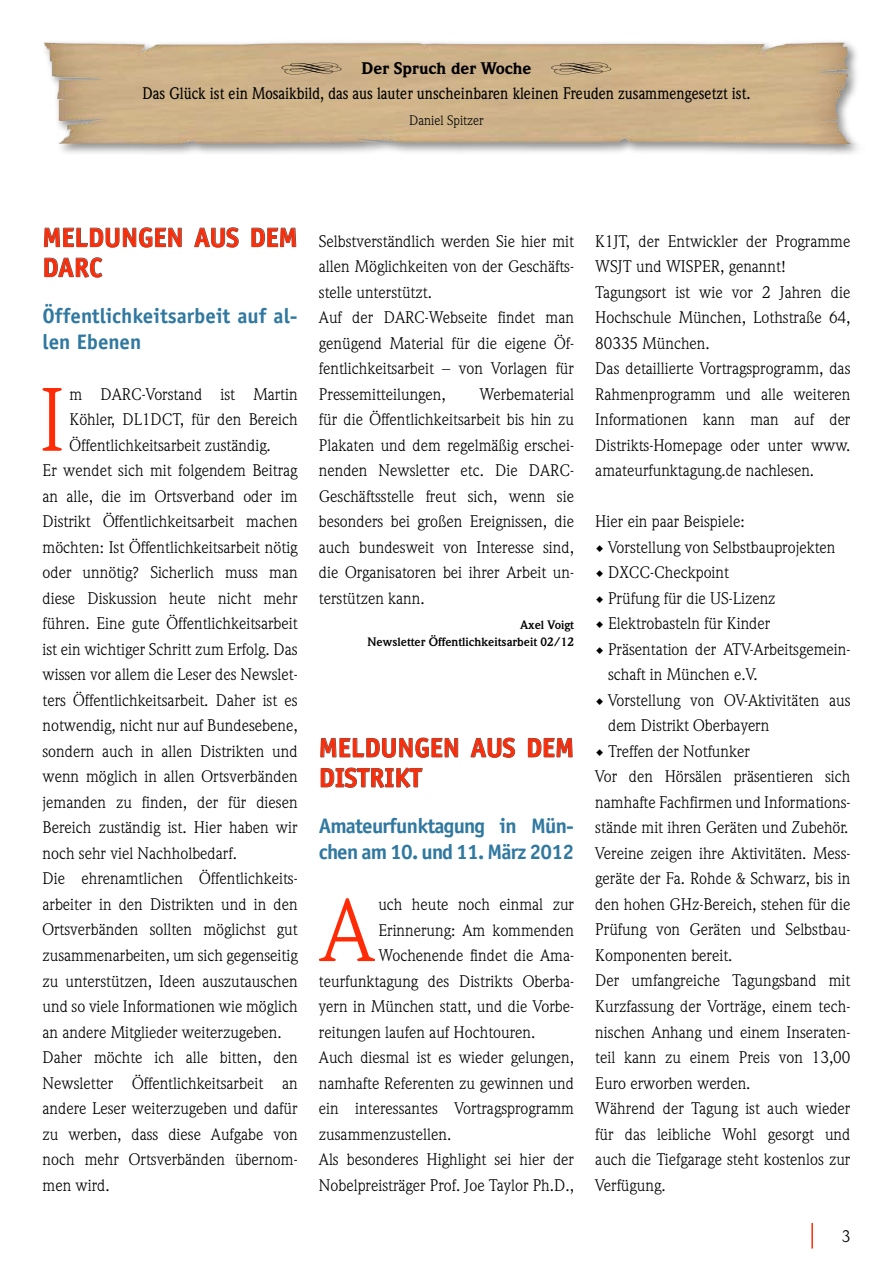
<style>
.page{position:relative;width:893px;height:1263px;background:#fff}
.page>*{position:absolute;margin:0;border:0;box-sizing:border-box;transform-origin:0 0}
.t1{font:88.2px "Weidemann LT";color:#ff2b06}
.t2{font:700 27px/30px "Officina Sans LT";color:#ff2b06}
.t3{font:700 21px/25.5px "Officina Sans LT";letter-spacing:-.035em;color:#3078a0}
.t4{font:700 21px/25.5px "Officina Sans LT";color:#3078a0}
.t5{font:16.5px/25.5px "Weidemann LT";color:#000}
.t6{font:500 16.5px/25.5px "Weidemann LT";color:#000;text-align:center;scale:.9 1}
.t7{font:13.5px "Weidemann LT";color:#000}
.t8{font:700 12px/16.5px "Weidemann LT";color:#000;text-align:right}
.s1{font-family:"Type Embellishments One Plain";font-weight:400}
.s2{font-weight:900}
.s3{font-family:"Big Caslon";font-weight:500}
</style>
<div class="page">
<div style="left:41px;top:39px;width:830px;height:118px;background:#000;opacity:.6"></div>
<img style="left:44px;top:43px;width:818px;height:102px">
<hr style="left:811px;top:1223px;width:2px;height:25px;background:#ff2b06">
<svg style="left:194px;top:227px;width:45px;height:21px"></svg>
<svg style="left:251px;top:227px;width:45px;height:21px"></svg>
<svg style="left:44px;top:227px;width:138px;height:51px"></svg>
<svg style="left:471px;top:737px;width:44px;height:21px"></svg>
<svg style="left:528px;top:738px;width:45px;height:20px"></svg>
<svg style="left:320px;top:737px;width:138px;height:51px"></svg>
<p class="t6" style="left:142px;top:55px;width:677px"><span class="s1">5</span> <span class="s2">Der Spruch der Woche</span> <span class="s1">5<br></span>Das Glück ist ein Mosaikbild, das aus lauter unscheinbaren kleinen Freuden zusammengesetzt ist.</p>
<p class="t7" style="left:409px;top:112px;width:76px">Daniel Spitzer</p>
<h2 class="t2" style="left:43px;top:222px;width:257px">MELDUNGEN AUS DEM<br>DARC</h2>
<p class="t4" style="left:43px;top:303px;width:257px">Öffentlichkeitsarbeit auf al&shy;len Ebenen</p>
<h1 class="t1" style="left:39px;top:368px;width:28px">I</h1>
<p class="t5" style="left:70px;top:381px;width:230px">m DARC-Vorstand ist Martin</p>
<p class="t5" style="left:70px;top:407px;width:230px">Köhler, DL1DCT, für den Bereich</p>
<p class="t5" style="left:70px;top:432px;width:203px">Öffentlichkeitsarbeit zuständig.</p>
<p class="t5" style="left:43px;top:458px;width:257px">Er wendet sich mit folgendem Beitrag</p>
<p class="t5" style="left:43px;top:483px;width:257px">an alle, die im Ortsverband oder im</p>
<p class="t5" style="left:43px;top:509px;width:257px">Distrikt Öffentlichkeitsarbeit machen</p>
<p class="t5" style="left:43px;top:534px;width:257px">möchten: Ist Öffentlichkeitsarbeit nötig</p>
<p class="t5" style="left:43px;top:560px;width:257px">oder unnötig? Sicherlich muss man</p>
<p class="t5" style="left:43px;top:585px;width:257px">diese Diskussion heute nicht mehr</p>
<p class="t5" style="left:43px;top:611px;width:257px">führen. Eine gute Öffentlichkeitsarbeit</p>
<p class="t5" style="left:43px;top:636px;width:257px">ist ein wichtiger Schritt zum Erfolg. Das</p>
<p class="t5" style="left:43px;top:662px;width:257px">wissen vor allem die Leser des Newslet-</p>
<p class="t5" style="left:43px;top:687px;width:257px">ters Öffentlichkeitsarbeit. Daher ist es</p>
<p class="t5" style="left:43px;top:713px;width:257px">notwendig, nicht nur auf Bundesebene,</p>
<p class="t5" style="left:43px;top:738px;width:257px">sondern auch in allen Distrikten und</p>
<p class="t5" style="left:43px;top:764px;width:257px">wenn möglich in allen Ortsverbänden</p>
<p class="t5" style="left:43px;top:789px;width:257px">jemanden zu finden, der für diesen</p>
<p class="t5" style="left:43px;top:815px;width:257px">Bereich zuständig ist. Hier haben wir</p>
<p class="t5" style="left:43px;top:840px;width:196px">noch sehr viel Nachholbedarf.</p>
<p class="t5" style="left:43px;top:866px;width:257px">Die ehrenamtlichen Öffentlichkeits-</p>
<p class="t5" style="left:43px;top:891px;width:257px">arbeiter in den Distrikten und in den</p>
<p class="t5" style="left:43px;top:917px;width:257px">Ortsverbänden sollten möglichst gut</p>
<p class="t5" style="left:43px;top:942px;width:257px">zusammenarbeiten, um sich gegenseitig</p>
<p class="t5" style="left:43px;top:968px;width:257px">zu unterstützen, Ideen auszutauschen</p>
<p class="t5" style="left:43px;top:993px;width:257px">und so viele Informationen wie möglich</p>
<p class="t5" style="left:43px;top:1019px;width:241px">an andere Mitglieder weiterzugeben.</p>
<p class="t5" style="left:43px;top:1044px;width:257px">Daher möchte ich alle bitten, den</p>
<p class="t5" style="left:43px;top:1070px;width:257px">Newsletter Öffentlichkeitsarbeit an</p>
<p class="t5" style="left:43px;top:1095px;width:257px">andere Leser weiterzugeben und dafür</p>
<p class="t5" style="left:43px;top:1121px;width:257px">zu werben, dass diese Aufgabe von</p>
<p class="t5" style="left:43px;top:1146px;width:257px">noch mehr Ortsverbänden übernom-</p>
<p class="t5" style="left:43px;top:1172px;width:69px">men wird.</p>
<p class="t5" style="left:319px;top:228px;width:257px">Selbstverständlich werden Sie hier mit allen Möglichkeiten von der Geschäfts&shy;stelle unterstützt.<br>Auf der DARC-Webseite findet man genügend Material für die eigene Öf&shy;fentlichkeitsarbeit – von Vorlagen für Pressemitteilungen,</p>
<p class="t5" style="left:319px;top:381px;width:257px;text-align:justify;text-indent:160px">Werbematerial für die Öffentlichkeitsarbeit bis hin zu Plakaten und dem regelmäßig erschei&shy;nenden Newsletter etc. Die DARC-Geschäftsstelle freut sich, wenn sie besonders bei großen Ereignissen, die auch bundesweit von Interesse sind, die Organisatoren bei ihrer Arbeit un&shy;terstützen kann.</p>
<p class="t8" style="left:367px;top:617px;width:208px">Axel Voigt<br>Newsletter Öffentlichkeitsarbeit 02/12</p>
<h2 class="t2" style="left:319px;top:732px;width:257px">MELDUNGEN AUS DEM<br>DISTRIKT</h2>
<p class="t3" style="left:319px;top:813px;width:257px">Amateurfunktagung in Mün&shy;chen am 10. und 11. März 2012</p>
<h1 class="t1" style="left:320px;top:879px;width:55px">A</h1>
<p class="t5" style="left:378px;top:891px;width:197px">uch heute noch einmal zur</p>
<p class="t5" style="left:378px;top:917px;width:197px">Erinnerung: Am kommenden</p>
<p class="t5" style="left:378px;top:942px;width:197px">Wochenende findet die Ama-</p>
<p class="t5" style="left:319px;top:968px;width:257px">teurfunktagung des Distrikts Oberba-</p>
<p class="t5" style="left:319px;top:993px;width:257px">yern in München statt, und die Vorbe-</p>
<p class="t5" style="left:319px;top:1019px;width:218px">reitungen laufen auf Hochtouren.</p>
<p class="t5" style="left:319px;top:1044px;width:257px">Auch diesmal ist es wieder gelungen,</p>
<p class="t5" style="left:319px;top:1070px;width:257px">namhafte Referenten zu gewinnen und</p>
<p class="t5" style="left:319px;top:1095px;width:257px">ein interessantes Vortragsprogramm</p>
<p class="t5" style="left:319px;top:1121px;width:134px">zusammenzustellen.</p>
<p class="t5" style="left:319px;top:1146px;width:257px">Als besonderes Highlight sei hier der</p>
<p class="t5" style="left:319px;top:1172px;width:257px">Nobelpreisträger Prof. Joe Taylor Ph.D.,</p>
<p class="t5" style="left:595px;top:228px;width:257px">K1JT, der Entwickler der Programme<br>WSJT und WISPER, genannt!<br>Tagungsort ist wie vor 2 Jahren die<br>Hochschule München, Lothstraße 64,<br>80335 München.<br>Das detaillierte Vortragsprogramm, das<br>Rahmenprogramm und alle weiteren<br>Informationen kann man auf der<br>Distrikts-Homepage oder unter www. amateurfunktagung.de nachlesen.</p>
<p class="t5" style="left:595px;top:509px;width:151px">Hier ein paar Beispiele:</p>
<p class="t5" style="left:595px;top:534px;width:242px"><span class="s3">◆</span> Vorstellung von Selbstbauprojekten</p>
<p class="t5" style="left:595px;top:560px;width:135px"><span class="s3">◆</span> DXCC-Checkpoint</p>
<p class="t5" style="left:595px;top:585px;width:182px"><span class="s3">◆</span> Prüfung für die US-Lizenz</p>
<p class="t5" style="left:595px;top:611px;width:176px"><span class="s3">◆</span> Elektrobasteln für Kinder</p>
<p class="t5" style="left:608px;top:636px;width:244px;text-indent:-13px"><span class="s3">◆</span> Präsentation der ATV-Arbeitsgemein&shy;schaft in München e.V.</p>
<p class="t5" style="left:608px;top:687px;width:244px;text-indent:-13px"><span class="s3">◆</span> Vorstellung von OV-Aktivitäten aus dem Distrikt Oberbayern</p>
<p class="t5" style="left:595px;top:738px;width:257px"><span class="s3">◆</span> Treffen der Notfunker<br>Vor den Hörsälen präsentieren sich namhafte Fachfirmen und Informations&shy;stände mit ihren Geräten und Zubehör.<br>Vereine zeigen ihre Aktivitäten. Mess&shy;geräte der Fa. Rohde &amp; Schwarz, bis in den hohen GHz-Bereich, stehen für die<br>Prüfung von Geräten und Selbstbau-<br>Komponenten bereit.<br>Der umfangreiche Tagungsband mit<br>Kurzfassung der Vorträge, einem tech&shy;nischen Anhang und einem Inseraten&shy;teil kann zu einem Preis von 13,00<br>Euro erworben werden.<br>Während der Tagung ist auch wieder für das leibliche Wohl gesorgt und auch die Tiefgarage steht kostenlos zur<br>Verfügung.</p>
<p class="t5" style="left:842px;top:1223px;width:10px">3</p>
</div>
